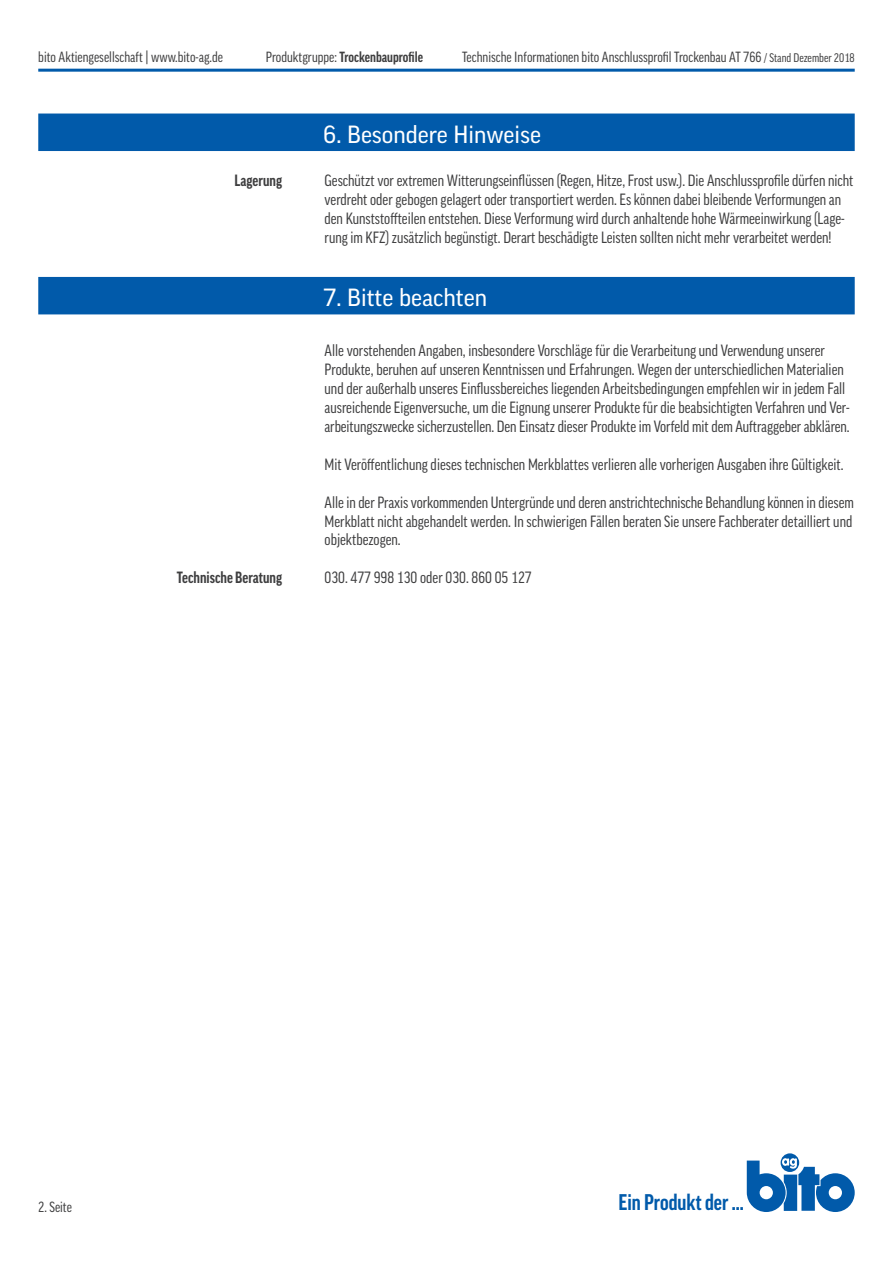
<style>
.page{position:relative;width:893px;height:1263px;background:#fff}
.page>*{position:absolute;margin:0;border:0;box-sizing:border-box;transform-origin:0 0}
.blauer_Balken{font:24px "Good Pro";color:#fff}
.t1{font:700 condensed 21.9px "Good Pro";color:#015aaa}
.Inhalt{font:condensed 15.75px/18.9px "Good Pro";color:#3e3e3f}
.Inhalt-2{font:700 condensed 15.75px "Good Pro";color:#3e3e3f}
.t2{font:condensed 14.25px "Good Pro";color:#3e3e3f}
.t3{font:700 condensed 14.25px "Good Pro";color:#3e3e3f}
.s1{font-weight:400}
.s2{font-size:12px}
</style>
<div class="page">
<hr style="left:38px;top:69px;width:817px;height:3px;background:#015aaa">
<svg style="left:747px;top:1153px;width:108px;height:59px"></svg>
<div style="left:38px;top:114px;width:817px;height:37px;background:#015aaa"></div>
<div style="left:38px;top:277px;width:817px;height:37px;background:#015aaa"></div>
<p class="t2" style="left:38px;top:49px;width:186px">bito Aktiengesellschaft | www.bito-ag.de</p>
<p class="t3" style="left:266px;top:49px;width:159px"><span class="s1">Produktgruppe:</span> Trockenbauprofile</p>
<p class="t2" style="left:462px;top:49px;width:394px">Technische Informationen bito Anschlussprofil Trockenbau AT 766 <span class="s2">/ Stand Dezember 2018</span></p>
<p class="Inhalt-2" style="left:235px;top:172px;width:49px">Lagerung</p>
<p class="Inhalt-2" style="left:177px;top:569px;width:107px">Technische Beratung</p>
<p class="blauer_Balken" style="left:323px;top:120px;width:219px">6. Besondere Hinweise</p>
<p class="Inhalt" style="left:325px;top:171px;width:530px">Geschützt vor extremen Witterungseinflüssen (Regen, Hitze, Frost usw.). Die Anschlussprofile dürfen nicht verdreht oder gebogen gelagert oder transportiert werden. Es können dabei bleibende Verformungen an den Kunststoffteilen entstehen. Diese Verformung wird durch anhaltende hohe Wärmeeinwirkung (Lage&shy;rung im KFZ) zusätzlich begünstigt. Derart beschädigte Leisten sollten nicht mehr verarbeitet werden!</p>
<p class="blauer_Balken" style="left:323px;top:284px;width:165px">7. Bitte beachten</p>
<p class="Inhalt" style="left:325px;top:341px;width:527px">Alle vorstehenden Angaben, insbesondere Vorschläge für die Verarbeitung und Verwendung unserer Produkte, beruhen auf unseren Kenntnissen und Erfahrungen. Wegen der unterschiedlichen Materialien und der außerhalb unseres Einflussbereiches liegenden Arbeitsbedingungen empfehlen wir in jedem Fall ausreichende Eigenversuche, um die Eignung unserer Produkte für die beabsichtigten Verfahren und Ver&shy;arbeitungszwecke sicherzustellen. Den Einsatz dieser Produkte im Vorfeld mit dem Auftraggeber abklären.</p>
<p class="Inhalt" style="left:325px;top:455px;width:520px">Mit Veröffentlichung dieses technischen Merkblattes verlieren alle vorherigen Ausgaben ihre Gültigkeit.</p>
<p class="Inhalt" style="left:325px;top:493px;width:531px;text-align:justify">Alle in der Praxis vorkommenden Untergründe und deren anstrichtechnische Behandlung können in diesem Merkblatt nicht abgehandelt werden. In schwierigen Fällen beraten Sie unsere Fachberater detailliert und objektbezogen.</p>
<p class="Inhalt" style="left:325px;top:568px;width:209px">030. 477 998 130 oder 030. 860 05 127</p>
<p class="t2" style="left:38px;top:1199px;width:35px">2. Seite</p>
<h2 class="t1" style="left:618px;top:1190px;width:127px">Ein Produkt der ...</h2>
</div>
